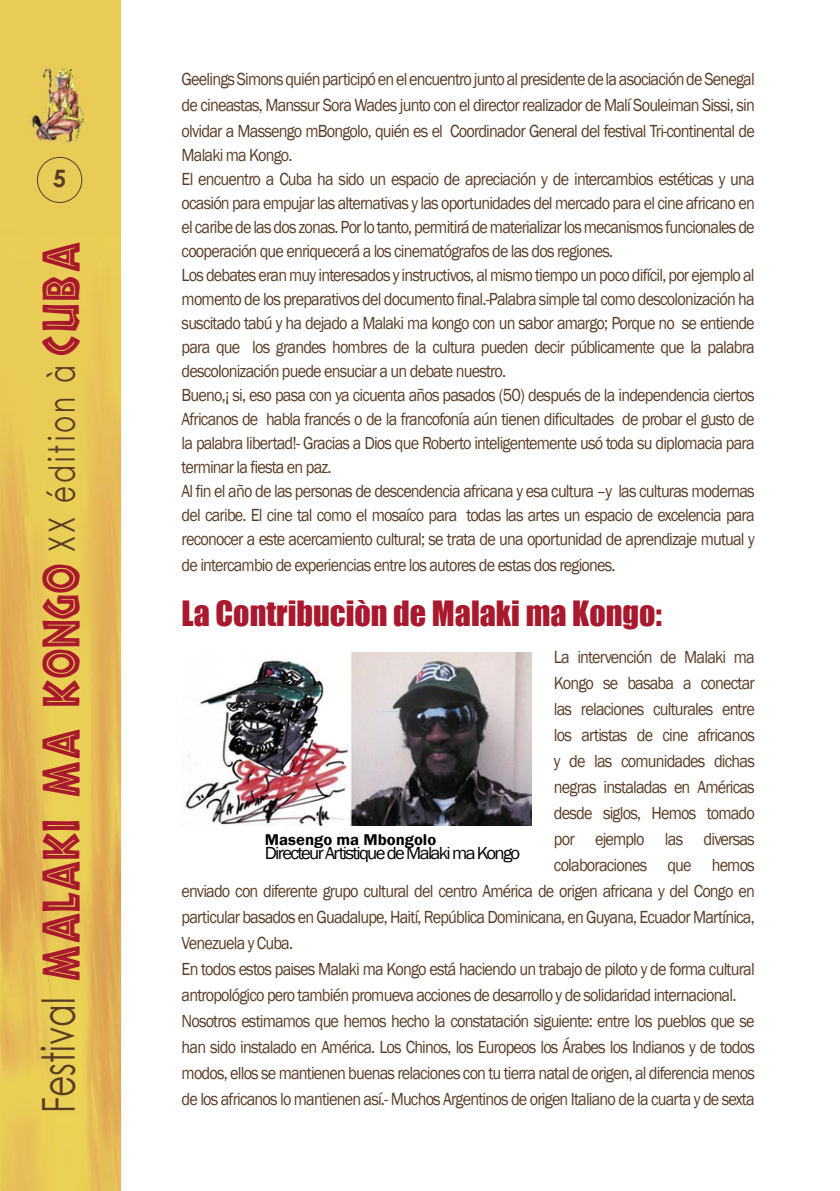
<style>
.page{position:relative;width:840px;height:1191px;background:#fff}
.page>*{position:absolute;margin:0;border:0;box-sizing:border-box;transform-origin:0 0}
.t1{font:48.6px "African";color:#a9192d;scale:.73 1}
.t2{font:32px "Impact";color:#a9192d}
.t3{font:700 24px "Century Gothic";color:#5a3c25}
.t4{font:18px/24px "Franklin Gothic";letter-spacing:-.05em;color:#5a3c25;text-align:justify;scale:.9 1}
.t5{font:18px "Franklin Gothic";letter-spacing:-.09em;color:#000;scale:1.04 1}
.t6{font:600 16px "Franklin Gothic";color:#000;scale:1.04 1}
.s1{font-family:"Century Gothic";font-size:45.2px;color:#5a3c25}
.s2{font-family:"Century Gothic";font-size:36px;color:#5a3c25}
</style>
<div class="page">
<img style="left:0;top:0;width:30px;height:1191px">
<div style="left:30px;top:0;width:91px;height:69px;background:#e9cc57"></div>
<img style="left:91px;top:69px;width:30px;height:1122px">
<img style="left:30px;top:142px;width:61px;height:1049px">
<img style="left:26px;top:65px;width:67px;height:77px">
<svg style="left:37px;top:157px;width:45px;height:46px;background:#dfc253"></svg>
<img style="left:185px;top:653px;width:346px;height:172px">
<h3 class="t3" style="left:53px;top:160px;width:15px">5</h3>
<h1 class="t1" style="left:42px;top:1113px;width:1196px;rotate:-90deg"><span class="s1">Festival</span> Malaki ma Kongo <span class="s2">XX édition à</span> cuba</h1>
<p class="t4" style="left:181px;top:66px;width:638px;line-height:26px">Geelings Simons quién participó en el encuentro junto al presidente de la asociación de Senegal de cineastas, Manssur Sora Wades junto con el director realizador de Malí Souleiman Sissi, sin olvidar a Massengo mBongolo, quién es el Coordinador General del festival Tri-continental de</p>
<p class="t4" style="left:181px;top:143px;width:638px;text-align:left">Malaki ma Kongo.<br>El encuentro a Cuba ha sido un espacio de apreciación y de intercambios estéticas y una ocasión para empujar las alternativas y las oportunidades del mercado para el cine africano en el caribe de las dos zonas. Por lo tanto, permitirá de materializar los mecanismos funcionales de cooperación que enriquecerá a los cinematógrafos de las dos regiones.<br>Los debates eran muy interesados y instructivos, al mismo tiempo un poco difícil, por ejemplo al momento de los preparativos del documento final.-Palabra simple tal como descolonización ha suscitado tabú y ha dejado a Malaki ma kongo con un sabor amargo; Porque no se entiende para que los grandes hombres de la cultura pueden decir públicamente que la palabra descolonización puede ensuciar a un debate nuestro.<br>Bueno,¡ si, eso pasa con ya cicuenta años pasados (50) después de la independencia ciertos Africanos de habla francés o de la francofonía aún tienen dificultades de probar el gusto de la palabra libertad!- Gracias a Dios que Roberto inteligentemente usó toda su diplomacia para terminar la fiesta en paz.<br>Al fin el año de las personas de descendencia africana y esa cultura –y las culturas modernas del caribe. El cine tal como el mosaíco para todas las artes un espacio de excelencia para reconocer a este acercamiento cultural; se trata de una oportunidad de aprendizaje mutual y</p>
<p class="t4" style="left:181px;top:553px;width:483px">de intercambio de experiencias entre los autores de estas dos regiones.</p>
<h2 class="t2" style="left:181px;top:588px;width:481px">La Contribuciòn de Malaki ma Kongo:</h2>
<p class="t4" style="left:553px;top:645px;width:224px">La intervención de Malaki ma</p>
<p class="t4" style="left:553px;top:671px;width:224px">Kongo se basaba a conectar</p>
<p class="t4" style="left:553px;top:697px;width:224px">las relaciones culturales entre</p>
<p class="t4" style="left:553px;top:723px;width:225px">los artistas de cine africanos</p>
<p class="t4" style="left:553px;top:749px;width:225px">y de las comunidades dichas</p>
<p class="t4" style="left:553px;top:775px;width:224px">negras instaladas en Américas</p>
<p class="t4" style="left:553px;top:801px;width:224px">desde siglos, Hemos tomado</p>
<p class="t4" style="left:553px;top:827px;width:224px">por ejemplo las diversas</p>
<p class="t4" style="left:553px;top:853px;width:224px">colaboraciones que hemos</p>
<p class="t4" style="left:181px;top:879px;width:638px">enviado con diferente grupo cultural del centro América de origen africana y del Congo en</p>
<p class="t4" style="left:181px;top:905px;width:638px">particular basados en Guadalupe, Haití, República Dominicana, en Guyana, Ecuador Martínica,</p>
<p class="t4" style="left:181px;top:931px;width:125px">Venezuela y Cuba.</p>
<p class="t4" style="left:181px;top:957px;width:638px">En todos estos paises Malaki ma Kongo está haciendo un trabajo de piloto y de forma cultural</p>
<p class="t4" style="left:181px;top:983px;width:617px">antropológico pero también promueva acciones de desarrollo y de solidaridad internacional.</p>
<p class="t4" style="left:181px;top:1009px;width:638px">Nosotros estimamos que hemos hecho la constatación siguiente: entre los pueblos que se</p>
<p class="t4" style="left:181px;top:1035px;width:638px">han sido instalado en América. Los Chinos, los Europeos los Árabes los Indianos y de todos</p>
<p class="t4" style="left:181px;top:1061px;width:638px">modos, ellos se mantienen buenas relaciones con tu tierra natal de origen, al diferencia menos</p>
<p class="t4" style="left:181px;top:1087px;width:638px">de los africanos lo mantienen así.- Muchos Argentinos de origen Italiano de la cuarta y de sexta</p>
<p class="t6" style="left:265px;top:829px;width:166px">Masengo ma Mbongolo</p>
<p class="t5" style="left:265px;top:841px;width:247px">Directeur Artistique de Malaki ma Kongo</p>
</div>
